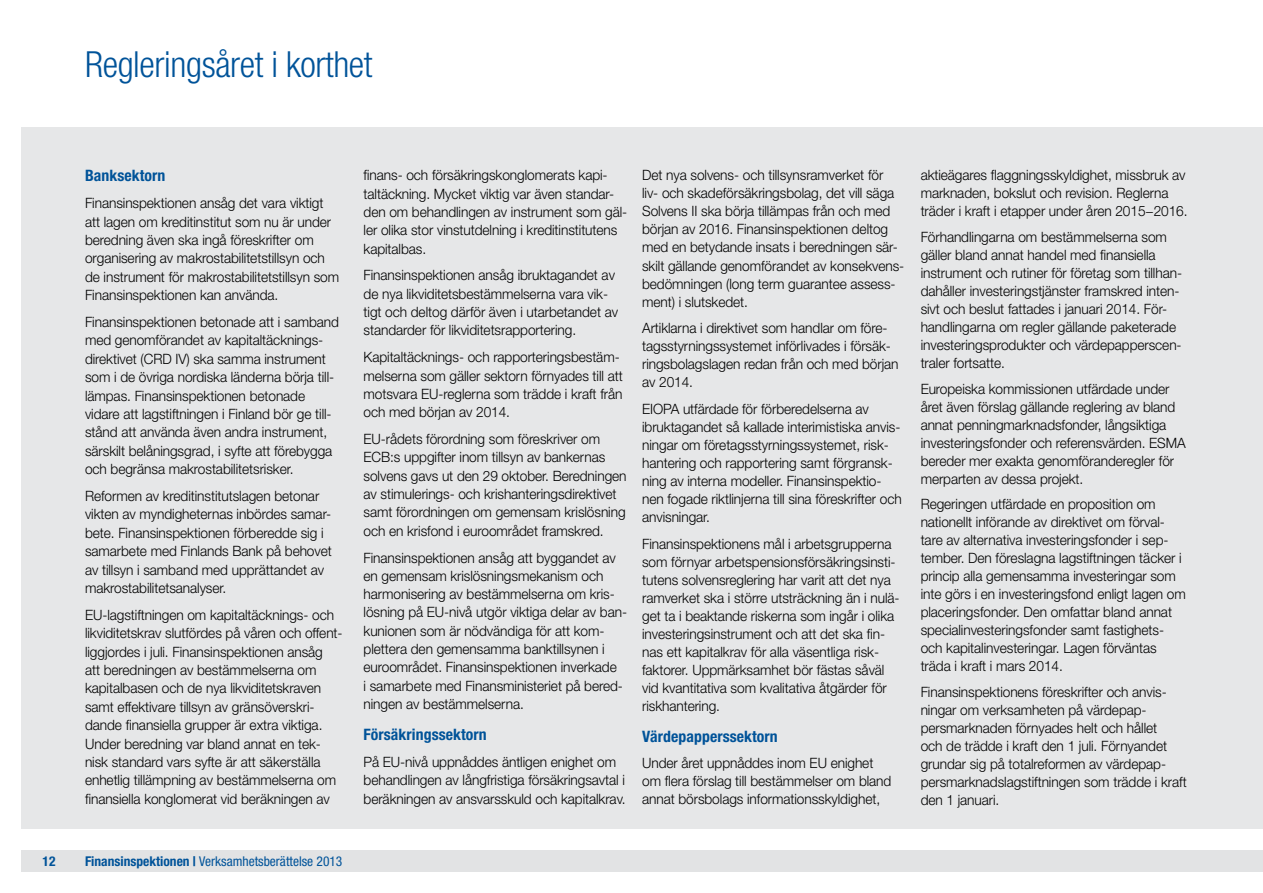
<style>
.page{position:relative;width:1263px;height:893px;background:#fff}
.page>*{position:absolute;margin:0;border:0;box-sizing:border-box;transform-origin:0 0}
.OTSIKKO{font:300 condensed 36px "Helvetica Neue LT Std";letter-spacing:-.01em;color:#005399}
.Artikkeli_väliotsikk{font:700 condensed 15.75px "Helvetica Neue LT Std";letter-spacing:.005em;color:#005399}
.Artikkeli_leipis_SWE{font:300 14.25px/18px "Helvetica Neue LT Std";letter-spacing:-.005em;color:#000;scale:.96 1}
.t1{font:condensed 13.5px "Helvetica Neue LT Std";color:#005399}
.t2{font:700 condensed 13.5px "Helvetica Neue LT Std";color:#005399}
.s1{font-weight:700}
</style>
<div class="page">
<div style="left:21px;top:128px;width:1242px;height:701px;background:#e6e7e8"></div>
<div style="left:21px;top:850px;width:1242px;height:22px;background:#e2e3e4"></div>
<p class="OTSIKKO" style="left:85px;top:43px;width:289px">Regleringsåret i korthet</p>
<p class="Artikkeli_väliotsikk" style="left:85px;top:166px;width:82px">Banksektorn</p>
<p class="Artikkeli_leipis_SWE" style="left:85px;top:194px;width:266px;line-height:18.5px">Finansinspektionen ansåg det vara viktigt att lagen om kreditinstitut som nu är under beredning även ska ingå föreskrifter om organisering av makrostabilitetstillsyn och de instrument för makrostabilitetstillsyn som Finansinspektionen kan använda.</p>
<p class="Artikkeli_leipis_SWE" style="left:85px;top:312px;width:266px;line-height:18.5px">Finansinspektionen betonade att i samband med genomförandet av kapitaltäcknings&shy;direktivet (CRD IV) ska samma instrument som i de övriga nordiska länderna börja til - lämpas. Finansinspektionen betonade vidare att lagstiftningen i Finland bör ge till&shy;stånd att använda även andra instrument, särskilt belåningsgrad, i syfte att förebygga och begränsa makrostabilitetsrisker.</p>
<p class="Artikkeli_leipis_SWE" style="left:85px;top:486px;width:259px;line-height:18.5px">Reformen av kreditinstitutslagen betonar vikten av myndigheternas inbördes samar&shy;bete. Finansinspektionen förberedde sig i samarbete med Finlands Bank på behovet av tillsyn i samband med upprättandet av makrostabilitetsanalyser.</p>
<p class="Artikkeli_leipis_SWE" style="left:85px;top:605px;width:270px;line-height:18.5px">EU-lagstiftningen om kapitaltäcknings- och likviditetskrav slutfördes på våren och offent&shy;liggjordes i juli. Finansinspektionen ansåg<br>att beredningen av bestämmelserna om kapitalbasen och de nya likviditetskraven samt effektivare tillsyn av gränsöverskri&shy;dande finansiella grupper är extra viktiga.<br>Under beredning var bland annat en tek&shy;nisk standard vars syfte är att säkerställa enhetlig tillämpning av bestämmelserna om finansiella konglomerat vid beräkningen av</p>
<p class="t2" style="left:43px;top:853px;width:14px">12</p>
<p class="t1" style="left:85px;top:853px;width:259px"><span class="s1">Finansinspektionen |</span> Verksamhetsberättelse 2013</p>
<p class="Artikkeli_leipis_SWE" style="left:364px;top:166px;width:276px">finans- och försäkringskonglomerats kapi&shy;taltäckning. Mycket viktig var även standar&shy;den om behandlingen av instrument som gäl&shy;ler olika stor vinstutdelning i kreditinstitutens kapitalbas.</p>
<p class="Artikkeli_leipis_SWE" style="left:364px;top:266px;width:267px">Finansinspektionen ansåg ibruktagandet av de nya likviditetsbestämmelserna vara vik&shy;tigt och deltog därför även i utarbetandet av standarder för likviditetsrapportering.</p>
<p class="Artikkeli_leipis_SWE" style="left:364px;top:348px;width:271px">Kapitaltäcknings- och rapporteringsbestäm&shy;melserna som gäller sektorn förnyades till att motsvara EU-reglerna som trädde i kraft från och med början av 2014.</p>
<p class="Artikkeli_leipis_SWE" style="left:364px;top:429px;width:275px">EU-rådets förordning som föreskriver om ECB:s uppgifter inom tillsyn av bankernas solvens gavs ut den 29 oktober. Beredningen av stimulerings- och krishanteringsdirektivet samt förordningen om gemensam krislösning och en krisfond i euroområdet framskred.</p>
<p class="Artikkeli_leipis_SWE" style="left:364px;top:548px;width:276px">Finansinspektionen ansåg att byggandet av en gemensam krislösningsmekanism och harmonisering av bestämmelserna om kris&shy;lösning på EU-nivå utgör viktiga delar av ban&shy;kunionen som är nödvändiga för att kom&shy;plettera den gemensamma banktillsynen i euroområdet. Finansinspektionen inverkade<br>i samarbete med Finansministeriet på bered&shy;ningen av bestämmelserna.</p>
<p class="Artikkeli_väliotsikk" style="left:364px;top:725px;width:125px">Försäkringssektorn</p>
<p class="Artikkeli_leipis_SWE" style="left:364px;top:752px;width:275px">På EU-nivå uppnåddes äntligen enighet om behandlingen av långfristiga försäkringsavtal i beräkningen av ansvarsskuld och kapitalkrav.</p>
<p class="Artikkeli_leipis_SWE" style="left:642px;top:166px;width:275px">Det nya solvens- och tillsynsramverket för<br>liv- och skadeförsäkringsbolag, det vill säga Solvens II ska börja tillämpas från och med början av 2016. Finansinspektionen deltog med en betydande insats i beredningen sär&shy;skilt gällande genomförandet av konsekvens&shy;bedömningen (long term guarantee assess&shy;ment) i slutskedet.</p>
<p class="Artikkeli_leipis_SWE" style="left:642px;top:319px;width:269px">Artiklarna i direktivet som handlar om före&shy;tagsstyrningssystemet införlivades i försäk&shy;ringsbolagslagen redan från och med början av 2014.</p>
<p class="Artikkeli_leipis_SWE" style="left:642px;top:399px;width:272px">EIOPA utfärdade för förberedelserna av ibruktagandet så kallade interimistiska anvis&shy;ningar om företagsstyrningssystemet, risk&shy;hantering och rapportering samt förgransk&shy;ning av interna modeller. Finansinspektio&shy;nen fogade riktlinjerna till sina föreskrifter och anvisningar.</p>
<p class="Artikkeli_leipis_SWE" style="left:642px;top:534px;width:270px">Finansinspektionens mål i arbetsgrupperna som förnyar arbetspensionsförsäkringsinsti&shy;tutens solvensreglering har varit att det nya ramverket ska i större utsträckning än i nulä&shy;get ta i beaktande riskerna som ingår i olika investeringsinstrument och att det ska fin&shy;nas ett kapitalkrav för alla väsentliga risk&shy;faktorer. Uppmärksamhet bör fästas såväl vid kvantitativa som kvalitativa åtgärder för riskhantering.</p>
<p class="Artikkeli_väliotsikk" style="left:642px;top:727px;width:137px">Värdepapperssektorn</p>
<p class="Artikkeli_leipis_SWE" style="left:642px;top:753px;width:261px">Under året uppnåddes inom EU enighet om flera förslag till bestämmelser om bland annat börsbolags informationsskyldighet,</p>
<p class="Artikkeli_leipis_SWE" style="left:921px;top:166px;width:280px">aktieägares flaggningsskyldighet, missbruk av marknaden, bokslut och revision. Reglerna träder i kraft i etapper under åren 2015−2016.</p>
<p class="Artikkeli_leipis_SWE" style="left:921px;top:228px;width:274px">Förhandlingarna om bestämmelserna som gäller bland annat handel med finansiella instrument och rutiner för företag som tillhan&shy;dahåller investeringstjänster framskred inten&shy;sivt och beslut fattades i januari 2014. För&shy;handlingarna om regler gällande paketerade investeringsprodukter och värdepapperscen&shy;traler fortsatte.</p>
<p class="Artikkeli_leipis_SWE" style="left:921px;top:379px;width:278px">Europeiska kommissionen utfärdade under året även förslag gällande reglering av bland annat penningmarknadsfonder, långsiktiga investeringsfonder och referensvärden. ESMA bereder mer exakta genomföranderegler för merparten av dessa projekt.</p>
<p class="Artikkeli_leipis_SWE" style="left:921px;top:495px;width:278px">Regeringen utfärdade en proposition om nationellt införande av direktivet om förval&shy;tare av alternativa investeringsfonder i sep&shy;tember. Den föreslagna lagstiftningen täcker i princip alla gemensamma investeringar som inte görs i en investeringsfond enligt lagen om placeringsfonder. Den omfattar bland annat specialinvesteringsfonder samt fastighets&shy;och kapitalinvesteringar. Lagen förväntas träda i kraft i mars 2014.</p>
<p class="Artikkeli_leipis_SWE" style="left:921px;top:683px;width:279px">Finansinspektionens föreskrifter och anvis&shy;ningar om verksamheten på värdepap&shy;persmarknaden förnyades helt och hållet<br>och de trädde i kraft den 1 juli. Förnyandet grundar sig på totalreformen av värdepap&shy;persmarknadslagstiftningen som trädde i kraft den 1 januari.</p>
</div>
